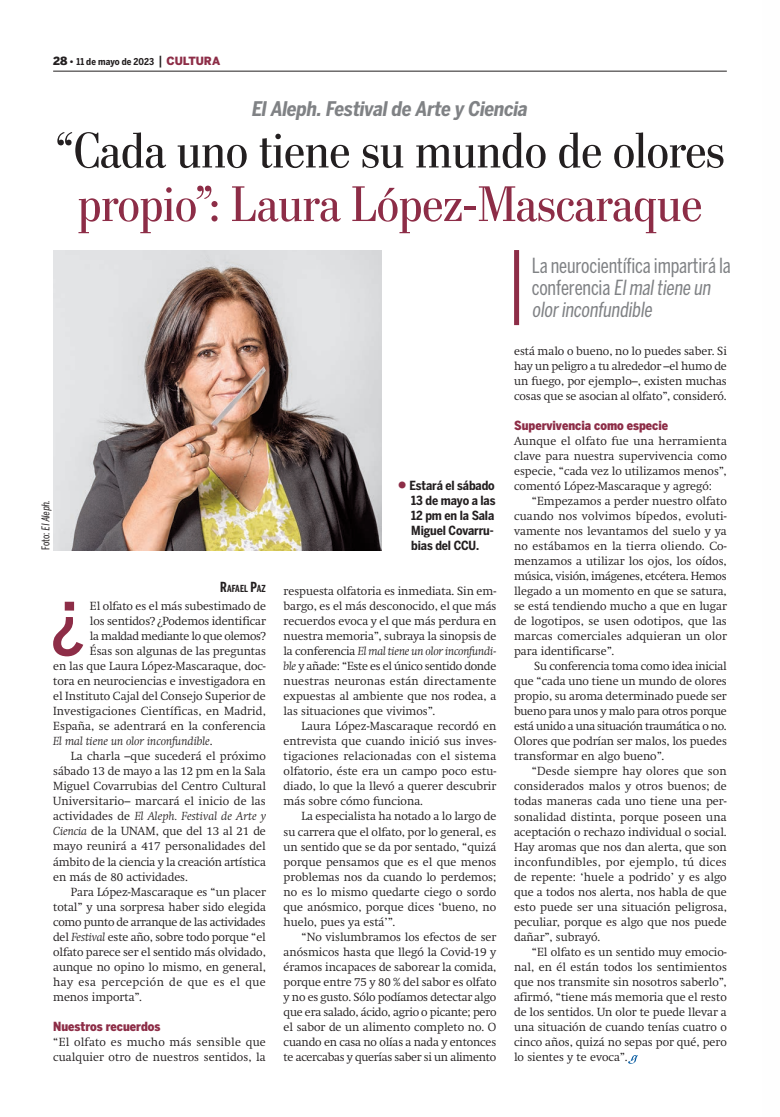
<style>
.page{position:relative;width:780px;height:1117px;background:#fff}
.page>*{position:absolute;margin:0;border:0;box-sizing:border-box;transform-origin:0 0}
.t1{font:500 72.38px "Benton Sans Cond";color:#8d2d47}
.t2{font:50px "Stilson";color:#8d2d47}
.t3{font:50px "Stilson";color:#231f20}
.t4{font:20.62px/21.9px "Benton Sans Comp";letter-spacing:-.01em;color:#808285}
.t5{font:italic 700 20px "Benton Sans Cond";letter-spacing:-.02em;color:#808285}
.t6{font:700 12.5px/15px "Benton Sans Cond";letter-spacing:-.01em;color:#231f20;text-align:justify}
.t7{font:900 12.5px "Benton Sans Cond";color:#8d2d47}
.t8{font:300 11.62px/15px "Swift";color:#231f20;text-align:justify}
.t9{font:italic 300 11.62px "Swift";color:#231f20}
.t10{font:300 11.62px "Swift";letter-spacing:-.025em;color:#231f20}
.t11{font:300 11.62px "Swift";letter-spacing:.035em;color:#231f20}
.t12{font:10.62px "Benton Sans Comp";color:#231f20}
.t13{font:700 9.62px "Benton Sans Comp";letter-spacing:.01em;color:#231f20}
.t14{font:700 9.38px "Benton Sans Cond";letter-spacing:.01em;color:#231f20}
.s1{font-family:"Benton Sans";font-weight:900;font-size:11.25px}
.s2{font-family:"Benton Sans";font-weight:900}
.s3{font-weight:500;font-size:12.5px}
.s4{font-family:"Benton Sans";font-weight:900;font-size:11.25px;color:#8d2d47}
.s5{font-size:13.75px}
.s6{font-style:normal}
.s7{font-style:italic}
</style>
<div class="page">
<hr style="left:53px;top:71px;width:673px;height:1px;background:#231f20">
<div style="left:514px;top:250px;width:5px;height:75px;background:#8d2d47"></div>
<img style="left:53px;top:250px;width:328px;height:300px">
<svg style="left:628px;top:1055px;width:10px;height:8px"></svg>
<p class="t14" style="left:53px;top:56px;width:168px"><span class="s1">28</span> <span class="s2">•</span> 11 de mayo de 2023 <span class="s3">|</span> <span class="s4">CULTURA</span></p>
<h3 class="t5" style="left:252px;top:97px;width:277px">El Aleph. Festival de Arte y Ciencia</h3>
<h2 class="t3" style="left:55px;top:121px;width:670px">“Cada uno tiene su mundo de olores</h2>
<h2 class="t2" style="left:78px;top:175px;width:625px">propio”: Laura López-Mascaraque</h2>
<h3 class="t4" style="left:531px;top:255px;width:201px">La neurocientífica impartirá la conferencia Elmaltiene un olorinconfundible</h3>
<p class="t12" style="left:39px;top:550px;width:51px;rotate:-90deg">Foto: ElAleph.</p>
<p class="t13" style="left:220px;top:583px;width:47px"><span class="s5">R</span>AFAEL <span class="s5">P</span>AZ</p>
<h1 class="t1" style="left:51px;top:586px;width:37px">¿</h1>
<p class="t8" style="left:90px;top:598px;width:177px">El olfato es el más subestimado de</p>
<p class="t8" style="left:90px;top:613px;width:177px">los sentidos? ¿Podemos identificar</p>
<p class="t10" style="left:90px;top:629px;width:177px">la maldad mediante lo que olemos?</p>
<p class="t8" style="left:90px;top:643px;width:177px">Ésas son algunas de las preguntas</p>
<p class="t8" style="left:53px;top:658px;width:214px">en las que Laura López-Mascaraque, doc-</p>
<p class="t8" style="left:53px;top:673px;width:214px">tora en neurociencias e investigadora en</p>
<p class="t8" style="left:53px;top:688px;width:214px">el Instituto Cajal del Consejo Superior de</p>
<p class="t8" style="left:53px;top:703px;width:214px">Investigaciones Científicas, en Madrid,</p>
<p class="t8" style="left:53px;top:718px;width:214px">España, se adentrará en la conferencia</p>
<p class="t9" style="left:53px;top:734px;width:161px">El mal tiene un olor inconfundible<span class="s6">.</span></p>
<p class="t8" style="left:71px;top:748px;width:196px">La charla –que sucederá el próximo</p>
<p class="t8" style="left:53px;top:763px;width:214px">sábado 13 de mayo a las 12 pm en la Sala</p>
<p class="t8" style="left:53px;top:778px;width:214px">Miguel Covarrubias del Centro Cultural</p>
<p class="t8" style="left:53px;top:793px;width:214px">Universitario– marcará el inicio de las</p>
<p class="t9" style="left:53px;top:809px;width:214px"><span class="s6">actividades de</span> El Aleph. Festival de Arte y</p>
<p class="t8" style="left:53px;top:823px;width:214px"><span class="s7">Ciencia</span> de la UNAM, que del 13 al 21 de</p>
<p class="t8" style="left:53px;top:838px;width:214px">mayo reunirá a 417 personalidades del</p>
<p class="t8" style="left:53px;top:853px;width:214px">ámbito de la ciencia y la creación artística</p>
<p class="t8" style="left:53px;top:868px;width:136px">en más de 80 actividades.</p>
<p class="t8" style="left:71px;top:883px;width:196px">Para López-Mascaraque es “un placer</p>
<p class="t8" style="left:53px;top:898px;width:214px">total” y una sorpresa haber sido elegida</p>
<p class="t10" style="left:53px;top:914px;width:214px">como punto de arranque de las actividades</p>
<p class="t8" style="left:53px;top:928px;width:214px">del <span class="s7">Festival</span> este año, sobre todo porque “el</p>
<p class="t8" style="left:53px;top:943px;width:214px">olfato parece ser el sentido más olvidado,</p>
<p class="t8" style="left:53px;top:958px;width:214px">aunque no opino lo mismo, en general,</p>
<p class="t11" style="left:53px;top:974px;width:214px">hay esa percepción de que es el que</p>
<p class="t8" style="left:53px;top:988px;width:90px">menos importa”.</p>
<p class="t7" style="left:53px;top:1018px;width:109px">Nuestros recuerdos</p>
<p class="t8" style="left:53px;top:1033px;width:214px">“El olfato es mucho más sensible que cualquier otro de nuestros sentidos, la</p>
<p class="t6" style="left:409px;top:478px;width:87px">Estará el sábado 13 de mayo a las 12 pm en la Sala Miguel Covarru-</p>
<p class="t6" style="left:411px;top:538px;width:69px">bias del CCU.</p>
<p class="t8" style="left:283px;top:583px;width:214px">respuesta olfatoria es inmediata. Sin em&shy;bargo, es el más desconocido, el que más recuerdos evoca y el que más perdura en nuestra memoria”, subraya la sinopsis de la conferencia <span class="s7">El mal tiene un olor inconfundi&shy;ble</span> y añade: “Este es el único sentido donde nuestras neuronas están directamente expuestas al ambiente que nos rodea, a las situaciones que vivimos”.</p>
<p class="t8" style="left:283px;top:718px;width:214px;text-indent:18px">Laura López-Mascaraque recordó en entrevista que cuando inició sus inves&shy;tigaciones relacionadas con el sistema olfatorio, éste era un campo poco estu&shy;diado, lo que la llevó a querer descubrir más sobre cómo funciona.</p>
<p class="t8" style="left:283px;top:808px;width:214px;text-indent:18px">La especialista ha notado a lo largo de su carrera que el olfato, por lo general, es un sentido que se da por sentado, “quizá porque pensamos que es el que menos problemas nos da cuando lo perdemos; no es lo mismo quedarte ciego o sordo que anósmico, porque dices ‘bueno, no huelo, pues ya está’”.</p>
<p class="t8" style="left:283px;top:928px;width:214px;text-indent:18px">“No vislumbramos los efectos de ser anósmicos hasta que llegó la Covid-19 y éramos incapaces de saborear la comida, porque entre 75 y 80 % del sabor es olfato y no es gusto. Sólo podíamos detectar algo que era salado, ácido, agrio o picante; pero el sabor de un alimento completo no. O cuando en casa no olías a nada y entonces te acercabas y querías saber si un alimento</p>
<p class="t8" style="left:514px;top:343px;width:214px">está malo o bueno, no lo puedes saber. Si hay un peligro a tu alrededor –el humo de un fuego, por ejemplo–, existen muchas cosas que se asocian al olfato”, consideró.</p>
<p class="t7" style="left:514px;top:418px;width:156px">Supervivencia como especie</p>
<p class="t8" style="left:514px;top:433px;width:214px">Aunque el olfato fue una herramienta clave para nuestra supervivencia como especie, “cada vez lo utilizamos menos”, comentó López-Mascaraque y agregó:</p>
<p class="t8" style="left:514px;top:493px;width:214px;text-indent:18px">“Empezamos a perder nuestro olfato cuando nos volvimos bípedos, evoluti&shy;vamente nos levantamos del suelo y ya no estábamos en la tierra oliendo. Co&shy;menzamos a utilizar los ojos, los oídos, música, visión, imágenes, etcétera. Hemos llegado a un momento en que se satura, se está tendiendo mucho a que en lugar de logotipos, se usen odotipos, que las marcas comerciales adquieran un olor para identificarse”.</p>
<p class="t8" style="left:514px;top:658px;width:214px;text-indent:20px">Su conferencia toma como idea inicial que “cada uno tiene un mundo de olores propio, su aroma determinado puede ser bueno para unos y malo para otros porque está unido a una situación traumática o no.<br>Olores que podrían ser malos, los puedes transformar en algo bueno”.</p>
<p class="t8" style="left:514px;top:763px;width:214px;text-indent:18px">“Desde siempre hay olores que son considerados malos y otros buenos; de todas maneras cada uno tiene una per&shy;sonalidad distinta, porque poseen una aceptación o rechazo individual o social.<br>Hay aromas que nos dan alerta, que son inconfundibles, por ejemplo, tú dices de repente: ‘huele a podrido’ y es algo que a todos nos alerta, nos habla de que esto puede ser una situación peligrosa, peculiar, porque es algo que nos puede dañar”, subrayó.</p>
<p class="t8" style="left:514px;top:943px;width:214px;text-indent:18px">“El olfato es un sentido muy emocio&shy;nal, en él están todos los sentimientos que nos transmite sin nosotros saberlo”, afirmó, “tiene más memoria que el resto de los sentidos. Un olor te puede llevar a una situación de cuando tenías cuatro o cinco años, quizá no sepas por qué, pero lo sientes y te evoca”.</p>
</div>
